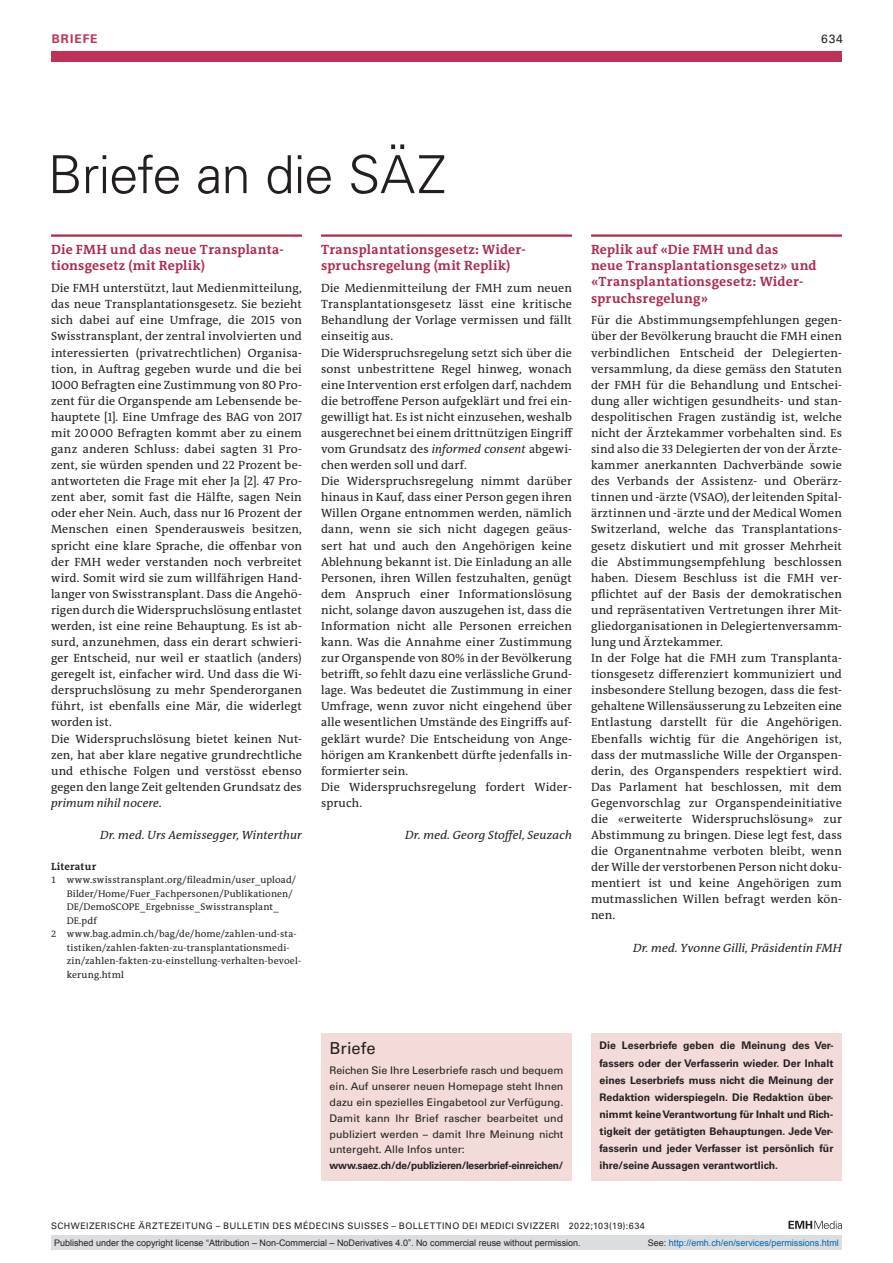
<style>
.page{position:relative;width:893px;height:1263px;background:#fff}
.page>*{position:absolute;margin:0;border:0;box-sizing:border-box;transform-origin:0 0}
.article-title{font:300 52.5px "Univers LT Std";letter-spacing:-.02em;color:#231f20}
.boxed-title{font:16.5px "Univers LT Std";letter-spacing:.005em;color:#231f20}
.section-h1{font:700 13.5px/16px "The Antiqua B W7";letter-spacing:.02em;color:#ae2b4e}
.section-pn{font:12px/16px "The Antiqua B W5 Plain";letter-spacing:.01em;color:#231f20;text-align:justify}
.author-notes{font:italic 12px "The Antiqua B W5 Plain";letter-spacing:.01em;color:#231f20}
.ressort{font:700 12px "Univers LT Std";letter-spacing:.085em;color:#bf3256}
.ressort-2{font:12px "Univers LT Std";color:#231f20}
.boxed-text{font:700 10.5px/17.1px "Univers LT Std";color:#231f20;text-align:justify}
.boxed-text-2{font:10.5px/15.9px "Univers LT Std";letter-spacing:.005em;color:#231f20;text-align:justify}
.ref-list-title{font:700 10.5px "The Antiqua B W7";letter-spacing:.02em;color:#231f20}
.boxed-text-3{font:700 10.2px "Univers LT Std";letter-spacing:-.02em;color:#231f20}
.ref-list{font:9.75px/13.5px "The Antiqua B W5 Plain";letter-spacing:.015em;color:#231f20}
.t1{font:9px "Arial";color:#231f20}
.fusszeile{font:9px "Univers LT Std";letter-spacing:.05em;color:#231f20}
.t2{font:9px "Arial";color:#0066b3}
.s1{font-style:italic}
.s2{font-size:9.3px}
.s3{color:#231f20}
</style>
<div class="page">
<svg style="left:788px;top:1221px;width:54px;height:8px"></svg>
<hr style="left:51px;top:234px;width:251px;height:3px;background:#ae2b4e">
<hr style="left:591px;top:234px;width:251px;height:3px;background:#ae2b4e">
<hr style="left:321px;top:234px;width:251px;height:3px;background:#ae2b4e">
<div style="left:51px;top:51px;width:791px;height:11px;background:#bf3256"></div>
<div style="left:591px;top:1033px;width:251px;height:147px;background:#f2dbd9"></div>
<div style="left:321px;top:1033px;width:251px;height:34px;background:#f2dbd9"></div>
<div style="left:321px;top:1058px;width:251px;height:107px;background:#f2dbd9"></div>
<div style="left:321px;top:1153px;width:251px;height:28px;background:#f2dbd9"></div>
<div style="left:51px;top:1235px;width:791px;height:15px;background:#dcdddf"></div>
<p class="ressort" style="left:52px;top:31px;width:47px">BRIEFE</p>
<p class="ressort-2" style="left:821px;top:31px;width:23px">634</p>
<p class="article-title" style="left:48px;top:143px;width:400px">Briefe an die SÄZ</p>
<p class="section-h1" style="left:51px;top:242px;width:234px">Die FMH und das neue Transplanta&shy;tionsgesetz (mit Replik)</p>
<p class="section-pn" style="left:51px;top:280px;width:252px">Die FMH unterstützt, laut Medienmitteilung, das neue Transplantationsgesetz. Sie bezieht sich dabei auf eine Umfrage, die 2015 von Swisstransplant, der zentral involvierten und interessierten (privatrechtlichen) Organisa&shy;tion, in Auftrag gegeben wurde und die bei 1000 Befragten eine Zustimmung von 80 Pro&shy;zent für die Organspende am Lebensende be&shy;hauptete [1]. Eine Umfrage des BAG von 2017 mit 20000 Befragten kommt aber zu einem ganz anderen Schluss: dabei sagten 31 Pro&shy;zent, sie würden spenden und 22 Prozent be&shy;antworteten die Frage mit eher Ja [2]. 47 Pro&shy;zent aber, somit fast die Hälfte, sagen Nein oder eher Nein. Auch, dass nur 16 Prozent der Menschen einen Spenderausweis besitzen, spricht eine klare Sprache, die offenbar von der FMH weder verstanden noch verbreitet wird. Somit wird sie zum willfährigen Hand&shy;langer von Swisstransplant. Dass die Angehö&shy;rigen durch die Widerspruchslösung entlastet werden, ist eine reine Behauptung. Es ist ab&shy;surd, anzunehmen, dass ein derart schwieri&shy;ger Entscheid, nur weil er staatlich (anders) geregelt ist, einfacher wird. Und dass die Wi&shy;derspruchslösung zu mehr Spenderorganen führt, ist ebenfalls eine Mär, die widerlegt worden ist.</p>
<p class="section-pn" style="left:51px;top:730px;width:252px">Die Widerspruchslösung bietet keinen Nut&shy;zen, hat aber klare negative grundrechtliche und ethische Folgen und verstösst ebenso gegen den lange Zeit geltenden Grundsatz des <span class="s1">primum nihil nocere</span>.</p>
<p class="author-notes" style="left:100px;top:827px;width:203px">Dr. med. Urs Aemissegger, Winterthur</p>
<p class="ref-list-title" style="left:51px;top:859px;width:47px">Literatur</p>
<p class="ref-list" style="left:67px;top:873px;width:231px;text-indent:-16px"><span class="s2">1</span> www.swisstransplant.org/fileadmin/user_upload/ Bilder/Home/Fuer_Fachpersonen/Publikationen/ DE/DemoSCOPE_Ergebnisse_Swisstransplant_ DE.pdf</p>
<p class="ref-list" style="left:67px;top:927px;width:236px;text-indent:-16px"><span class="s2">2</span> www.bag.admin.ch/bag/de/home/zahlen-und-sta&shy;tistiken/zahlen-fakten-zu-transplantationsmedi&shy;zin/zahlen-fakten-zu-einstellung-verhalten-bevoel&shy;kerung.html</p>
<p class="section-h1" style="left:321px;top:242px;width:206px">Transplantationsgesetz: Wider&shy;spruchsregelung (mit Replik)</p>
<p class="section-pn" style="left:321px;top:280px;width:252px">Die Medienmitteilung der FMH zum neuen Transplantationsgesetz lässt eine kritische Behandlung der Vorlage vermissen und fällt einseitig aus.</p>
<p class="section-pn" style="left:321px;top:345px;width:253px">Die Widerspruchsregelung setzt sich über die sonst unbestrittene Regel hinweg, wonach eine Intervention erst erfolgen darf, nachdem die betroffene Person aufgeklärt und frei ein&shy;gewilligt hat. Es ist nicht einzusehen, weshalb ausgerechnet bei einem drittnützigen Eingriff vom Grundsatz des <span class="s1">informed consent</span> abgewi&shy;chen werden soll und darf.</p>
<p class="section-pn" style="left:321px;top:473px;width:252px">Die Widerspruchsregelung nimmt darüber hinaus in Kauf, dass einer Person gegen ihren Willen Organe entnommen werden, nämlich dann, wenn sie sich nicht dagegen geäus&shy;sert hat und auch den Angehörigen keine Ablehnung bekannt ist. Die Einladung an alle Personen, ihren Willen festzuhalten, genügt dem Anspruch einer Informationslösung nicht, solange davon auszugehen ist, dass die Information nicht alle Personen erreichen kann. Was die Annahme einer Zustimmung zur Organspende von 80% in der Bevölkerung betrifft, so fehlt dazu eine verlässliche Grund&shy;lage. Was bedeutet die Zustimmung in einer Umfrage, wenn zuvor nicht eingehend über alle wesentlichen Umstände des Eingriffs auf&shy;geklärt wurde? Die Entscheidung von Ange&shy;hörigen am Krankenbett dürfte jedenfalls in&shy;formierter sein.</p>
<p class="section-pn" style="left:321px;top:779px;width:252px">Die Widerspruchsregelung fordert Wider&shy;spruch.</p>
<p class="author-notes" style="left:405px;top:827px;width:168px">Dr. med. Georg Stoffel, Seuzach</p>
<p class="section-h1" style="left:591px;top:242px;width:227px">Replik auf «Die FMH und das<br>neue Transplantationsgesetz» und «Transplantationsgesetz: Wider&shy;spruchsregelung»</p>
<p class="section-pn" style="left:591px;top:312px;width:252px">Für die Abstimmungsempfehlungen gegen&shy;über der Bevölkerung braucht die FMH einen verbindlichen Entscheid der Delegierten&shy;versammlung, da diese gemäss den Statuten der FMH für die Behandlung und Entschei&shy;dung aller wichtigen gesundheits- und stan&shy;despolitischen Fragen zuständig ist, welche nicht der Ärztekammer vorbehalten sind. Es sind also die 33 Delegierten der von der Ärzte&shy;kammer anerkannten Dachverbände sowie des Verbands der Assistenz- und Oberärz&shy;tinnen und -ärzte (VSAO), der leitenden Spital&shy;ärztinnen und -ärzte und der Medical Women Switzerland, welche das Transplantations&shy;gesetz diskutiert und mit grosser Mehrheit die Abstimmungsempfehlung beschlossen haben. Diesem Beschluss ist die FMH ver&shy;pflichtet auf der Basis der demokratischen und repräsentativen Vertretungen ihrer Mit&shy;gliedorganisationen in Delegiertenversamm&shy;lung und Ärztekammer.</p>
<p class="section-pn" style="left:591px;top:650px;width:252px">In der Folge hat die FMH zum Transplanta&shy;tionsgesetz differenziert kommuniziert und insbesondere Stellung bezogen, dass die fest&shy;gehaltene Willensäusserung zu Lebzeiten eine Entlastung darstellt für die Angehörigen.<br>Ebenfalls wichtig für die Angehörigen ist, dass der mutmassliche Wille der Organspen&shy;derin, des Organspenders respektiert wird.<br>Das Parlament hat beschlossen, mit dem Gegenvorschlag zur Organspendeinitiative die «erweiterte Widerspruchslösung» zur Abstimmung zu bringen. Diese legt fest, dass die Organentnahme verboten bleibt, wenn der Wille der verstorbenen Person nicht doku&shy;mentiert ist und keine Angehörigen zum mutmasslichen Willen befragt werden kön&shy;nen.</p>
<p class="author-notes" style="left:633px;top:940px;width:210px">Dr. med. Yvonne Gilli, Präsidentin FMH</p>
<p class="boxed-title" style="left:330px;top:1038px;width:48px">Briefe</p>
<p class="boxed-text-2" style="left:330px;top:1062px;width:235px">Reichen Sie Ihre Leserbriefe rasch und bequem ein. Auf unserer neuen Homepage steht Ihnen dazu ein spezielles Eingabetool zur Verfügung.<br>Damit kann Ihr Brief rascher bearbeitet und publiziert werden – damit Ihre Meinung nicht untergeht. Alle Infos unter:</p>
<p class="boxed-text-3" style="left:330px;top:1160px;width:235px">www.saez.ch/de/publizieren/leserbrief-einreichen/</p>
<p class="boxed-text" style="left:600px;top:1037px;width:235px">Die Leserbriefe geben die Meinung des Ver&shy;fassers oder der Verfasserin wieder. Der Inhalt eines Leserbriefs muss nicht die Meinung der Redaktion widerspiegeln. Die Redaktion über&shy;nimmt keine Verantwortung für Inhalt und Rich&shy;tigkeit der getätigten Behauptungen. Jede Ver&shy;fasserin und jeder Verfasser ist persönlich für ihre/seine Aussagen verantwortlich.</p>
<p class="fusszeile" style="left:51px;top:1220px;width:595px">SCHWEIZERISCHE ÄRZTEZEITUNG – BULLETIN DES MÉDECINS SUISSES – BOLLETTINO DEI MEDICI SVIZZERI 2022;103(19):634</p>
<p class="t1" style="left:54px;top:1237px;width:528px">Published under the copyright license “Attribution – Non-Commercial – NoDerivatives 4.0”. No commercial reuse without permission.</p>
<p class="t2" style="left:648px;top:1237px;width:193px"><span class="s3">See:</span> http://emh.ch/en/services/permissions.html</p>
</div>
